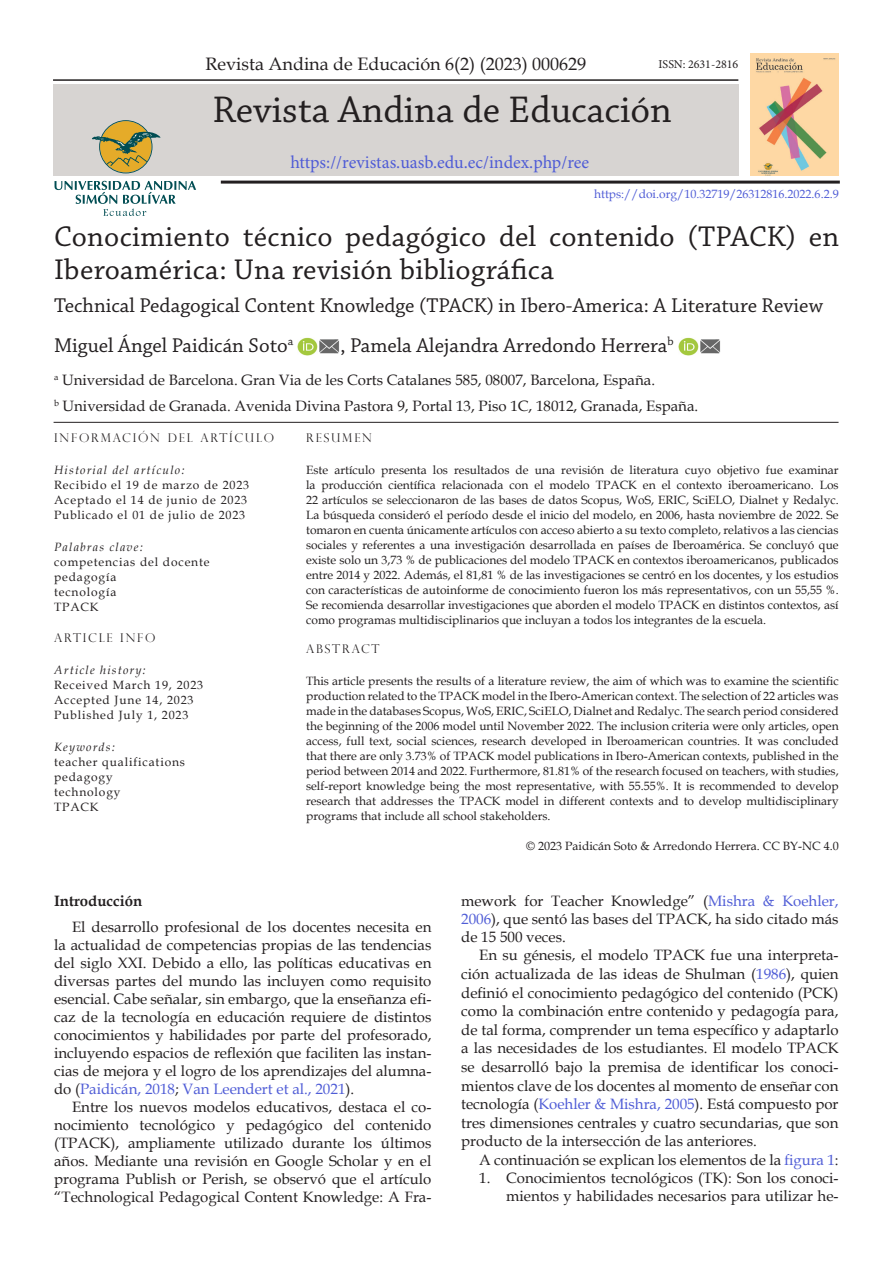
<style>
.page{position:relative;width:893px;height:1263px;background:#fff}
.page>*{position:absolute;margin:0;border:0;box-sizing:border-box;transform-origin:0 0}
.t1{font:39px "Chaparral Pro";color:#231f20}
.Artículo_español{font:30px/33px "Chaparral Pro";letter-spacing:.01em;color:#231f20}
.Artículo_inglés{font:21px "Chaparral Pro";color:#231f20}
.Autor_RAE{font:21px "Chaparral Pro";color:#231f20}
.t2{font:18px "Minion Pro";color:#4f5cd6}
.t3{font:18px "Book Antiqua";color:#231f20}
.Párrafo_RAE{font:15px/18px "Book Antiqua";color:#231f20;text-align:justify}
.Información{font:15px "Book Antiqua";color:#231f20}
.Título_1_RAE{font:700 15px "Book Antiqua";color:#231f20}
.Resumen{font:12px/15px "Book Antiqua";color:#231f20;text-align:justify}
.Texto_palabras_clave{font:12px/15px "Book Antiqua";letter-spacing:.07em;color:#231f20}
.Título_palabras_clav{font:italic 12px "Book Antiqua";letter-spacing:.1em;color:#231f20}
.Título_resumen_ok{font:300 12px "Perpetua Titling";letter-spacing:.15em;color:#231f20}
.Texto_palabras_clave-2{font:12px "Book Antiqua";color:#4f5cd6}
.t4{font:12px "Minion Pro";color:#231f20}
.s1{color:#4f5cd6}
</style>
<div class="page">
<div style="left:53px;top:85px;width:685px;height:91px;background:#d7d4d2"></div>
<hr style="left:221px;top:181px;width:619px;height:3px;background:#231f20">
<hr style="left:53px;top:79px;width:685px;height:2px;background:#231f20">
<img style="left:751px;top:53px;width:87px;height:123px">
<svg style="left:55px;top:181px;width:141px;height:35px"></svg>
<svg style="left:92px;top:120px;width:69px;height:53px"></svg>
<img style="left:298px;top:338px;width:42px;height:17px">
<img style="left:678px;top:338px;width:42px;height:17px">
<hr style="left:54px;top:422px;width:784px;height:1px;background:#231f20">
<p class="t3" style="left:205px;top:52px;width:382px">Revista Andina de Educación 6(2) (2023) 000629</p>
<p class="t4" style="left:658px;top:57px;width:81px">ISSN: 2631-2816</p>
<h1 class="t1" style="left:212px;top:88px;width:461px">Revista Andina de Educación</h1>
<h3 class="t2" style="left:290px;top:151px;width:300px">https://revistas.uasb.edu.ec/index.php/ree</h3>
<p class="Texto_palabras_clave-2" style="left:594px;top:186px;width:246px">https://doi.org/10.32719/26312816.2022.6.2.9</p>
<p class="Artículo_español" style="left:54px;top:222px;width:787px">Conocimiento técnico pedagógico del contenido (TPACK) en<br>Iberoamérica: Una revisión bibliográfica</p>
<p class="Artículo_inglés" style="left:54px;top:294px;width:770px">Technical Pedagogical Content Knowledge (TPACK) in Ibero-America: A Literature Review</p>
<p class="Autor_RAE" style="left:54px;top:334px;width:241px">Miguel Ángel Paidicán Soto<sup>a</sup></p>
<p class="Autor_RAE" style="left:340px;top:334px;width:335px">, Pamela Alejandra Arredondo Herrera<sup>b</sup></p>
<p class="Información" style="left:54px;top:370px;width:603px"><sup>a</sup> Universidad de Barcelona. Gran Via de les Corts Catalanes 585, 08007, Barcelona, España.</p>
<p class="Información" style="left:54px;top:395px;width:646px"><sup>b</sup> Universidad de Granada. Avenida Divina Pastora 9, Portal 13, Piso 1C, 18012, Granada, España.</p>
<p class="Título_resumen_ok" style="left:54px;top:430px;width:221px">INFORMACIÓN DEL ARTÍCULO</p>
<p class="Título_palabras_clav" style="left:54px;top:461px;width:132px">Historial del artículo:</p>
<p class="Texto_palabras_clave" style="left:54px;top:477px;width:197px">Recibido el 19 de marzo de 2023<br>Aceptado el 14 de junio de 2023<br>Publicado el 01 de julio de 2023</p>
<p class="Título_palabras_clav" style="left:54px;top:538px;width:90px">Palabras clave:</p>
<p class="Texto_palabras_clave" style="left:54px;top:554px;width:157px">competencias del docente pedagogía<br>tecnología<br>TPACK</p>
<p class="Título_resumen_ok" style="left:54px;top:631px;width:103px">ARTICLE INFO</p>
<p class="Título_palabras_clav" style="left:54px;top:662px;width:93px">Article history:</p>
<p class="Texto_palabras_clave" style="left:54px;top:677px;width:151px">Received March 19, 2023<br>Accepted June 14, 2023<br>Published July 1, 2023</p>
<p class="Título_palabras_clav" style="left:54px;top:739px;width:62px">Keywords:</p>
<p class="Texto_palabras_clave" style="left:54px;top:754px;width:132px">teacher qualifications pedagogy<br>technology<br>TPACK</p>
<p class="Título_resumen_ok" style="left:306px;top:430px;width:67px">RESUMEN</p>
<p class="Resumen" style="left:306px;top:462px;width:534px">Este artículo presenta los resultados de una revisión de literatura cuyo objetivo fue examinar la producción científica relacionada con el modelo TPACK en el contexto iberoamericano. Los 22 artículos se seleccionaron de las bases de datos Scopus, WoS, ERIC, SciELO, Dialnet y Redalyc.<br>La búsqueda consideró el período desde el inicio del modelo, en 2006, hasta noviembre de 2022. Se tomaron en cuenta únicamente artículos con acceso abierto a su texto completo, relativos a las ciencias sociales y referentes a una investigación desarrollada en países de Iberoamérica. Se concluyó que existe solo un 3,73 % de publicaciones del modelo TPACK en contextos iberoamericanos, publicados entre 2014 y 2022. Además, el 81,81 % de las investigaciones se centró en los docentes, y los estudios con características de autoinforme de conocimiento fueron los más representativos, con un 55,55 %.<br>Se recomienda desarrollar investigaciones que aborden el modelo TPACK en distintos contextos, así como programas multidisciplinarios que incluyan a todos los integrantes de la escuela.</p>
<p class="Título_resumen_ok" style="left:306px;top:642px;width:75px">ABSTRACT</p>
<p class="Resumen" style="left:306px;top:673px;width:534px">This article presents the results of a literature review, the aim of which was to examine the scientific production related to the TPACK model in the Ibero-American context. The selection of 22 articles was made in the databases Scopus, WoS, ERIC, SciELO, Dialnet and Redalyc. The search period considered the beginning of the 2006 model until November 2022. The inclusion criteria were only articles, open access, full text, social sciences, research developed in Iberoamerican countries. It was concluded that there are only 3.73% of TPACK model publications in Ibero-American contexts, published in the period between 2014 and 2022. Furthermore, 81.81% of the research focused on teachers, with studies, self-report knowledge being the most representative, with 55.55%. It is recommended to develop research that addresses the TPACK model in different contexts and to develop multidisciplinary programs that include all school stakeholders.</p>
<p class="Resumen" style="left:526px;top:838px;width:314px">© 2023 Paidicán Soto &amp; Arredondo Herrera. CC BY-NC 4.0</p>
<p class="Título_1_RAE" style="left:54px;top:890px;width:90px">Introducción</p>
<p class="Párrafo_RAE" style="left:54px;top:918px;width:379px;text-indent:18px">El desarrollo profesional de los docentes necesita en la actualidad de competencias propias de las tendencias del siglo XXI. Debido a ello, las políticas educativas en diversas partes del mundo las incluyen como requisito esencial. Cabe señalar, sin embargo, que la enseñanza efi&shy;caz de la tecnología en educación requiere de distintos conocimientos y habilidades por parte del profesorado, incluyendo espacios de reflexión que faciliten las instan&shy;cias de mejora y el logro de los aprendizajes del alumna&shy;do (<span class="s1">Paidicán, 2018</span>; <span class="s1">Van Leendert et al., 2021</span>).</p>
<p class="Párrafo_RAE" style="left:54px;top:1098px;width:379px;text-indent:18px">Entre los nuevos modelos educativos, destaca el co&shy;nocimiento tecnológico y pedagógico del contenido (TPACK), ampliamente utilizado durante los últimos años. Mediante una revisión en Google Scholar y en el programa Publish or Perish, se observó que el artículo “Technological Pedagogical Content Knowledge: A Fra-</p>
<p class="Párrafo_RAE" style="left:461px;top:891px;width:379px">mework for Teacher Knowledge” (<span class="s1">Mishra &amp; Koehler, 2006</span>), que sentó las bases del TPACK, ha sido citado más de 15 500 veces.</p>
<p class="Párrafo_RAE" style="left:461px;top:945px;width:379px;line-height:18.6px;text-indent:18px">En su génesis, el modelo TPACK fue una interpreta&shy;ción actualizada de las ideas de Shulman (<span class="s1">1986</span>), quien definió el conocimiento pedagógico del contenido (PCK) como la combinación entre contenido y pedagogía para, de tal forma, comprender un tema específico y adaptarlo a las necesidades de los estudiantes. El modelo TPACK se desarrolló bajo la premisa de identificar los conoci&shy;mientos clave de los docentes al momento de enseñar con tecnología (<span class="s1">Koehler &amp; Mishra, 2005</span>). Está compuesto por tres dimensiones centrales y cuatro secundarias, que son producto de la intersección de las anteriores.</p>
<p class="Párrafo_RAE" style="left:479px;top:1150px;width:361px">A continuación se explican los elementos de la <span class="s1">figura 1</span>:</p>
<p class="Párrafo_RAE" style="left:479px;top:1168px;width:361px;text-align:right">1. Conocimientos tecnológicos (TK): Son los conoci&shy;mientos y habilidades necesarios para utilizar he-</p>
</div>
